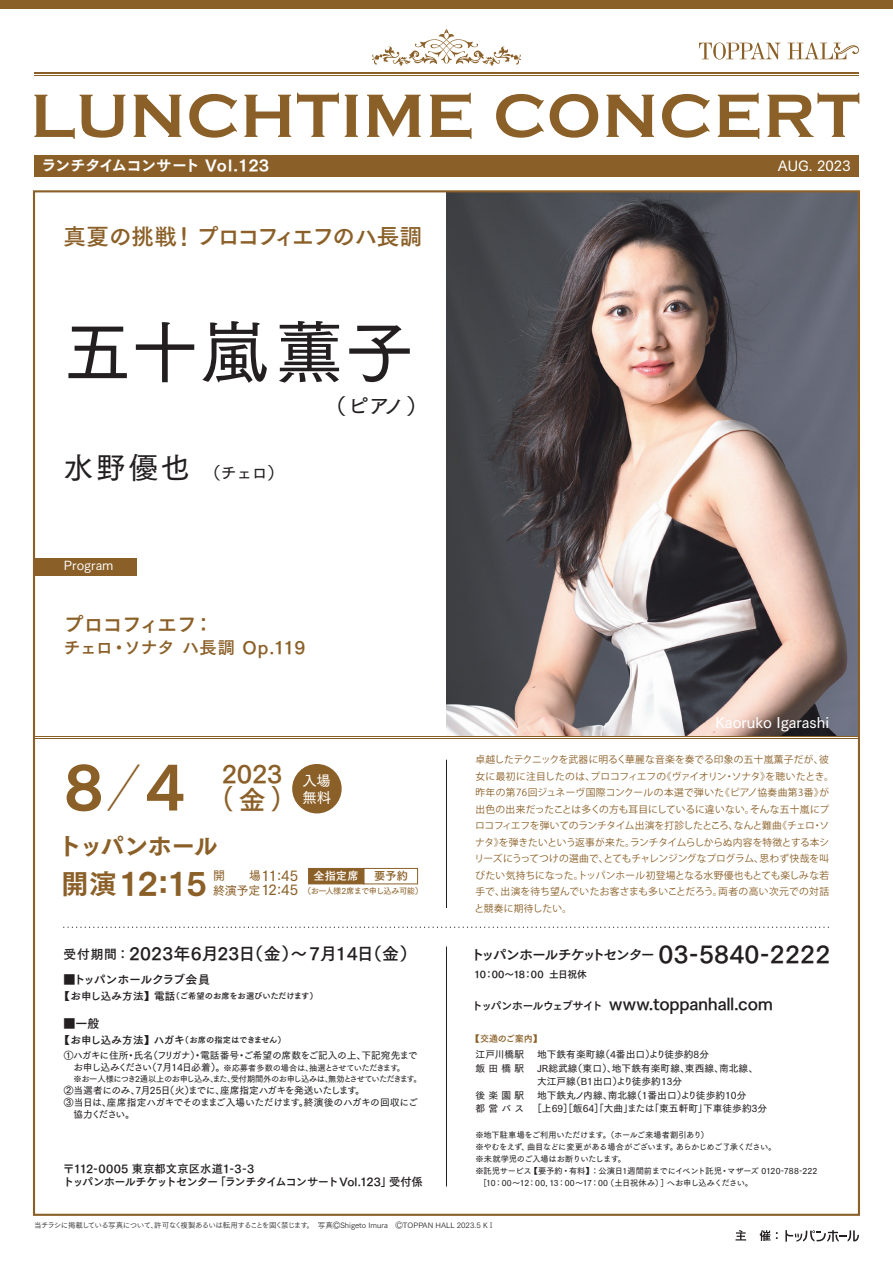
<style>
.page{position:relative;width:893px;height:1263px;background:#fff}
.page>*{position:absolute;margin:0;border:0;box-sizing:border-box;transform-origin:0 0}
.t1{font:68.25px "Tsuku Go Pro D";letter-spacing:.025em;color:#231f20}
.t2{font:57px "Tsuku Go Pro E";color:#8b6028}
.t3{font:30px "Tsuku Go Pro E";color:#8b6028}
.t4{font:27px "Tsuku Go Pro D";color:#8b6028}
.t5{font:24px "Tsuku Go Pro E";letter-spacing:-.05em;color:#8b6028}
.t6{font:24px "Tsuku Go Pro B";color:#8b6028}
.t7{font:22.5px "Tsuku Go Pro B";letter-spacing:-.035em;color:#8b6028}
.t8{font:21px "Tsuku Go Pro D";color:#231f20}
.t9{font:20.25px "Tsuku Go Pro B";letter-spacing:-.06em;color:#8b6028}
.t10{font:17.25px "Tsuku Go Pro B";letter-spacing:-.01em;color:#8b6028}
.t11{font:16.95px "Tsuku Go Pro B";letter-spacing:.01em;color:#231f20}
.t12{font:16.5px "Tsuku Go Pro B";letter-spacing:-.015em;color:#231f20}
.t13{font:16.5px "Tsuku Go Pro D";color:#231f20}
.t14{font:15px "Tsuku Go Pro E";color:#fff}
.t15{font:15px "Tsuku Go Pro D";color:#fff}
.t16{font:14.4px "Tsuku Go Pro D";color:#fff}
.t17{font:14.25px/14.2px "Tsuku Go Pro D";letter-spacing:-.03em;color:#8b6028}
.t18{font:14.25px "Tsuku Go Pro D";letter-spacing:.005em;color:#fff}
.t19{font:14.1px "Tsuku Go Pro B";letter-spacing:-.12em;color:#231f20}
.t20{font:12.75px "Tsuku Go Pro M";color:#fff}
.t21{font:12px "Tsuku Go Pro B";letter-spacing:-.025em;color:#231f20}
.t22{font:12px/14.2px "Tsuku Go Pro D";color:#8b6028}
.t23{font:11.25px/13.5px "Tsuku Go Pro B";letter-spacing:-.035em;color:#231f20}
.t24{font:11.25px "Tsuku Go Pro B";letter-spacing:-.1em;color:#231f20}
.t25{font:11.25px "Tsuku Go Pro B";color:#fff}
.t26{font:11.25px "Tsuku Go Pro B";color:#8b6028}
.t27{font:9.75px/16.5px "Koz Go Pr 6 N";letter-spacing:.01em;color:#8b6028}
.t28{font:9.75px "Tsuku Go Pro D";color:#231f20}
.t29{font:9.75px "Tsuku Go Pro D";letter-spacing:-.03em;color:#231f20}
.t30{font:9.75px "Tsuku Go Pro D";letter-spacing:-.04em;color:#231f20}
.t31{font:9.75px "Tsuku Go Pro D";letter-spacing:-.045em;color:#231f20}
.t32{font:9.75px "Tsuku Go Pro B";letter-spacing:-.055em;color:#231f20}
.t33{font:9.75px/13.5px "Tsuku Go Pro D";letter-spacing:.035em;color:#231f20}
.t34{font:9.75px/13.5px "Tsuku Go Pro D";letter-spacing:.335em;color:#231f20}
.t35{font:9px "Tsuku Go Pro B";letter-spacing:-.02em;color:#8b6028}
.t36{font:8.25px "Tsuku Go Pro D";letter-spacing:-.04em;color:#231f20}
.t37{font:8.25px/11.1px "Tsuku Go Pro D";letter-spacing:-.06em;color:#231f20}
.t38{font:8.25px "Tsuku Go Pro B";letter-spacing:-.02em;color:#231f20}
.t39{font:8.25px "Tsuku Go Pro D";letter-spacing:-.015em;color:#231f20}
.t40{font:8.25px "Tsuku Go Pro D";letter-spacing:-.065em;color:#231f20}
.t41{font:8.25px "Tsuku Go Pro D";letter-spacing:-.06em;color:#8b6028}
.t42{font:7.5px "Tsuku Go Pro R";letter-spacing:-.04em;color:#231f20}
.s1{font-size:30px}
.s2{font-family:"Tsuku Go Pro L";font-size:51px}
.s3{font-family:"Tsuku Go Pro B"}
.s4{font-size:27px}
.s5{font-size:12.75px}
.s6{font-size:10.5px}
.s7{font-size:9.75px}
.s8{font-size:23.25px}
.s9{font-family:"Tsuku Go Pro L"}
.s10{font-family:"UD Shin Go Pro";font-weight:300;font-size:7.05px}
</style>
<div class="page">
<img style="left:446px;top:193px;width:411px;height:543px">
<hr style="left:34px;top:736px;width:825px;height:1px;background:#8b6028">
<hr style="left:34px;top:738px;width:825px;height:1px;background:#8b6028">
<div style="left:34px;top:155px;width:825px;height:21px;background:#8b6028"></div>
<div style="left:0;top:0;width:893px;height:9px;background:#8b6028"></div>
<svg style="left:788px;top:43px;width:71px;height:16px"></svg>
<svg style="left:699px;top:43px;width:82px;height:17px"></svg>
<svg style="left:785px;top:1230px;width:74px;height:12px"></svg>
<svg style="left:736px;top:1230px;width:10px;height:10px"></svg>
<svg style="left:760px;top:1230px;width:10px;height:11px"></svg>
<hr style="left:34px;top:72px;width:825px;height:2px;background:#8b6028">
<hr style="left:34px;top:75px;width:825px;height:1px;background:#8b6028">
<svg style="left:372px;top:29px;width:149px;height:37px"></svg>
<svg style="left:34px;top:95px;width:91px;height:44px"></svg>
<svg style="left:134px;top:95px;width:47px;height:42px"></svg>
<svg style="left:189px;top:94px;width:48px;height:44px"></svg>
<svg style="left:244px;top:95px;width:47px;height:42px"></svg>
<svg style="left:297px;top:93px;width:42px;height:44px"></svg>
<svg style="left:345px;top:95px;width:13px;height:42px"></svg>
<svg style="left:367px;top:95px;width:54px;height:42px"></svg>
<svg style="left:430px;top:93px;width:41px;height:46px"></svg>
<svg style="left:496px;top:94px;width:48px;height:44px"></svg>
<svg style="left:550px;top:94px;width:48px;height:44px"></svg>
<svg style="left:606px;top:95px;width:48px;height:42px"></svg>
<svg style="left:662px;top:94px;width:48px;height:44px"></svg>
<svg style="left:718px;top:93px;width:41px;height:46px"></svg>
<svg style="left:767px;top:93px;width:92px;height:44px"></svg>
<hr style="left:446px;top:946px;width:1px;height:240px;background:#231f20">
<svg style="left:64px;top:926px;width:765px;height:2px"></svg>
<hr style="left:446px;top:760px;width:1px;height:148px;background:#231f20">
<div style="left:34px;top:558px;width:102px;height:17px;background:#8b6028"></div>
<div style="left:308px;top:868px;width:56px;height:16px;background:#8b6028"></div>
<div style="left:363px;top:868px;width:55px;height:16px;border:1px solid #8b6028"></div>
<div style="left:292px;top:764px;width:50px;height:49px;background:#8b6028;border-radius:50%"></div>
<h3 class="t14" style="left:41px;top:152px;width:230px">ランチタイムコンサート Vol.123</h3>
<h3 class="t18" style="left:778px;top:154px;width:74px">AUG. 2023</h3>
<h3 class="t7" style="left:64px;top:217px;width:360px">真夏の挑戦！ プロコフィエフのハ長調</h3>
<h1 class="t1" style="left:64px;top:295px;width:351px">五十嵐薫子</h1>
<h3 class="t8" style="left:326px;top:388px;width:103px">（ピアノ）</h3>
<h3 class="t13" style="left:64px;top:459px;width:221px"><span class="s1">水野優也</span> （チェロ）</h3>
<h3 class="t20" style="left:64px;top:555px;width:51px">Program</h3>
<h3 class="t9" style="left:64px;top:607px;width:152px">プロコフィエフ：</h3>
<h3 class="t10" style="left:64px;top:633px;width:243px">チェロ・ソナタ ハ長調 Op.119</h3>
<h2 class="t2" style="left:64px;top:736px;width:123px">8<span class="s2">／</span>4</h2>
<h3 class="t6" style="left:222px;top:753px;width:62px">2023</h3>
<h3 class="t4" style="left:223px;top:775px;width:60px">(<span class="s3">金</span>)</h3>
<h3 class="t16" style="left:303px;top:769px;width:30px">入場</h3>
<h3 class="t16" style="left:302px;top:785px;width:30px">無料</h3>
<h3 class="t5" style="left:58px;top:824px;width:161px">トッパンホール</h3>
<h3 class="t3" style="left:61px;top:856px;width:147px"><span class="s4">開演</span>12:15</h3>
<p class="t22" style="left:213px;top:867px;width:49px">開　　場終演予定</p>
<h3 class="t17" style="left:262px;top:867px;width:38px">11:45<br>12:45</h3>
<p class="t25" style="left:313px;top:866px;width:47px">全指定席</p>
<p class="t26" style="left:374px;top:866px;width:35px">要予約</p>
<p class="t41" style="left:303px;top:884px;width:121px">（お一人様2席まで申し込み可能）</p>
<h3 class="t11" style="left:64px;top:939px;width:354px"><span class="s5">受付期間：</span>2023年6月23日（金）～7月14日（金）</h3>
<p class="t21" style="left:64px;top:969px;width:148px">■トッパンホールクラブ会員</p>
<p class="t38" style="left:60px;top:989px;width:260px"><span class="s6">【お申し込み方法】 電話</span>（ご希望のお席をお選びいただけます）</p>
<p class="t21" style="left:64px;top:1013px;width:37px">■一般</p>
<p class="t38" style="left:60px;top:1033px;width:228px"><span class="s6">【お申し込み方法】ハガキ</span>（お席の指定はできません）</p>
<p class="t29" style="left:64px;top:1047px;width:355px">①ハガキに住所・氏名（フリガナ）・電話番号・ご希望の席数をご記入の上、下記宛先まで</p>
<p class="t37" style="left:73px;top:1061px;width:350px"><span class="s7">お申し込みください（7月14日必着）。</span>※応募者多数の場合は、抽選とさせていただきます。<br>※お一人様につき2通以上のお申し込み、また、受付期間外のお申し込みは、無効とさせていただきます。</p>
<p class="t31" style="left:64px;top:1082px;width:303px">②当選者にのみ、7月25日（火）までに、座席指定ハガキを発送いたします。</p>
<p class="t30" style="left:64px;top:1094px;width:356px">③当日は、座席指定ハガキでそのままご入場いただけます。終演後のハガキの回収にご</p>
<p class="t28" style="left:74px;top:1106px;width:63px">協力ください。</p>
<p class="t23" style="left:63px;top:1160px;width:362px">〒112-0005 東京都文京区水道1-3-3<br>トッパンホールチケットセンター「ランチタイムコンサートVol.123」受付係</p>
<h3 class="t15" style="left:715px;top:710px;width:115px">Kaoruko Igarashi</h3>
<p class="t27" style="left:474px;top:751px;width:361px">卓越したテクニックを武器に明るく華麗な音楽を奏でる印象の五十嵐薫子だが、彼女に最初に注目したのは、プロコフィエフの《ヴァイオリン・ソナタ》を聴いたとき。昨年の第76回ジュネーヴ国際コンクールの本選で弾いた《ピアノ協奏曲第3番》が出色の出来だったことは多くの方も耳目にしているに違いない。そんな五十嵐にプロコフィエフを弾いてのランチタイム出演を打診したところ、なんと難曲《チェロ・ソナタ》を弾きたいという返事が来た。ランチタイムらしからぬ内容を特徴とする本シリーズにうってつけの選曲で、とてもチャレンジングなプログラム、思わず快哉を叫びたい気持ちになった。トッパンホール初登場となる水野優也もとても楽しみな若手で、出演を待ち望んでいたお客さまも多いことだろう。両者の高い次元での対話と競奏に期待したい。</p>
<h3 class="t19" style="left:470px;top:942px;width:362px">トッパンホールチケットセンター <span class="s8">03-5840-2222</span></h3>
<p class="t32" style="left:474px;top:966px;width:114px">10：00～18：00 土日祝休</p>
<p class="t24" style="left:472px;top:996px;width:133px">トッパンホールウェブサイト</p>
<h3 class="t12" style="left:609px;top:990px;width:165px">www.toppanhall.com</h3>
<p class="t35" style="left:471px;top:1031px;width:72px">【交通のご案内】</p>
<p class="t33" style="left:475px;top:1047px;width:50px">江戸川橋駅飯田橋駅</p>
<p class="t34" style="left:475px;top:1087px;width:50px">後楽園駅都営バス</p>
<p class="t28" style="left:537px;top:1046px;width:174px">地下鉄有楽町線（4番出口）より徒歩約8分</p>
<p class="t28" style="left:537px;top:1060px;width:223px">JR総武線（東口）、地下鉄有楽町線、東西線、南北線、</p>
<p class="t28" style="left:537px;top:1073px;width:147px">大江戸線（B1出口）より徒歩約13分</p>
<p class="t28" style="left:537px;top:1087px;width:211px">地下鉄丸ノ内線、南北線（1番出口）より徒歩約10分</p>
<p class="t28" style="left:532px;top:1100px;width:237px">［上69］［飯64］「大曲」または「東五軒町」下車徒歩約3分</p>
<p class="t36" style="left:475px;top:1128px;width:235px">※地下駐車場をご利用いただけます。（ホールご来場者割引あり）</p>
<p class="t40" style="left:475px;top:1140px;width:303px">※やむをえず、曲目などに変更がある場合がございます。あらかじめご了承ください。</p>
<p class="t36" style="left:475px;top:1152px;width:152px">※未就学児のご入場はお断りいたします。</p>
<p class="t39" style="left:475px;top:1164px;width:343px">※託児サービス【要予約・有料】：公演日1週間前までにイベント託児・マザーズ 0120-788-222</p>
<p class="t36" style="left:479px;top:1176px;width:276px">［10：00～12：00, 13：00～17：00（土日祝休み）］へお申し込みください。</p>
<p class="t42" style="left:34px;top:1219px;width:463px">当チラシに掲載している写真について、許可なく複製あるいは転用することを固く禁じます。　写真ⒸShigeto Imura　<span class="s9">Ⓒ</span>TOPPAN HALL 2023.5 K <span class="s10">Ⅰ</span></p>
</div>
